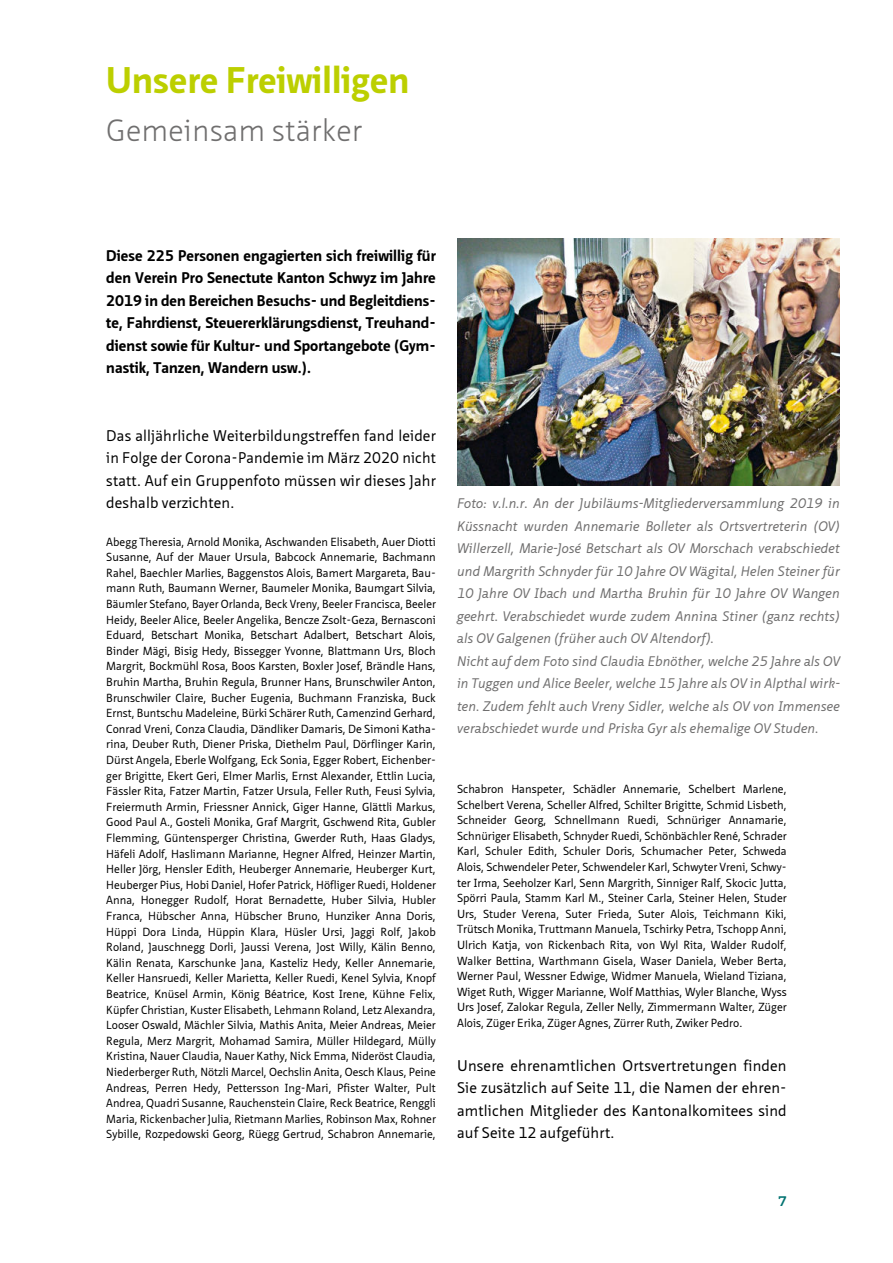
<style>
.page{position:relative;width:893px;height:1263px;background:#fff}
.page>*{position:absolute;margin:0;border:0;box-sizing:border-box;transform-origin:0 0}
.t1{font:700 36px "Neue Sans Pro";letter-spacing:.005em;color:#bccf00}
.t2{font:300 30px "Neue Sans Pro";letter-spacing:.005em;color:#706f6f}
.t3{font:15px/22.5px "Neue Sans Pro";letter-spacing:.01em;color:#000;text-align:justify}
.t4{font:700 15px/22.5px "Neue Sans Pro";letter-spacing:.005em;color:#000;text-align:justify}
.t5{font:italic 13.5px/22.5px "Neue Sans Pro";letter-spacing:.01em;color:#706f6f}
.t6{font:700 13.5px "Neue Sans Pro";color:#007270}
.t7{font:11.4px/15.6px "Neue Sans Pro";color:#000;text-align:justify}
</style>
<div class="page">
<img style="left:457px;top:238px;width:383px;height:248px">
<h1 class="t1" style="left:106px;top:66px;width:304px">Unsere Freiwilligen</h1>
<h2 class="t2" style="left:106px;top:113px;width:257px">Gemeinsam stärker</h2>
<p class="t4" style="left:106px;top:245px;width:331px">Diese 225 Personen engagierten sich freiwillig für den Verein Pro Senectute Kanton Schwyz im Jahre 2019 in den Bereichen Besuchs- und Begleitdiens&shy;te, Fahrdienst, Steuererklärungsdienst, Treuhand&shy;dienst sowie für Kultur- und Sportangebote (Gym&shy;nastik, Tanzen, Wandern usw.).</p>
<h3 class="t3" style="left:106px;top:425px;width:331px">Das alljährliche Weiterbildungstreffen fand leider in Folge der Corona-Pandemie im März 2020 nicht statt. Auf ein Gruppenfoto müssen wir dieses Jahr deshalb verzichten.</h3>
<p class="t7" style="left:106px;top:535px;width:331px">Abegg Theresia, Arnold Monika, Aschwanden Elisabeth, Auer Diotti Susanne, Auf der Mauer Ursula, Babcock Annemarie, Bachmann Rahel, Baechler Marlies, Baggenstos Alois, Bamert Margareta, Bau&shy;mann Ruth, Baumann Werner, Baumeler Monika, Baumgart Silvia, Bäumler Stefano, Bayer Orlanda, Beck Vreny, Beeler Francisca, Beeler Heidy, Beeler Alice, Beeler Angelika, Bencze Zsolt-Geza, Bernasconi Eduard, Betschart Monika, Betschart Adalbert, Betschart Alois, Binder Mägi, Bisig Hedy, Bissegger Yvonne, Blattmann Urs, Bloch Margrit, Bockmühl Rosa, Boos Karsten, Boxler Josef, Brändle Hans, Bruhin Martha, Bruhin Regula, Brunner Hans, Brunschwiler Anton, Brunschwiler Claire, Bucher Eugenia, Buchmann Franziska, Buck Ernst, Buntschu Madeleine, Bürki Schärer Ruth, Camenzind Gerhard, Conrad Vreni, Conza Claudia, Dändliker Damaris, De Simoni Katha&shy;rina, Deuber Ruth, Diener Priska, Diethelm Paul, Dörflinger Karin, Dürst Angela, Eberle Wolfgang, Eck Sonia, Egger Robert, Eichenber&shy;ger Brigitte, Ekert Geri, Elmer Marlis, Ernst Alexander, Ettlin Lucia, Fässler Rita, Fatzer Martin, Fatzer Ursula, Feller Ruth, Feusi Sylvia, Freiermuth Armin, Friessner Annick, Giger Hanne, Glättli Markus, Good Paul A., Gosteli Monika, Graf Margrit, Gschwend Rita, Gubler Flemming, Güntensperger Christina, Gwerder Ruth, Haas Gladys, Häfeli Adolf, Haslimann Marianne, Hegner Alfred, Heinzer Martin, Heller Jörg, Hensler Edith, Heuberger Annemarie, Heuberger Kurt, Heuberger Pius, Hobi Daniel, Hofer Patrick, Höfliger Ruedi, Holdener Anna, Honegger Rudolf, Horat Bernadette, Huber Silvia, Hubler Franca, Hübscher Anna, Hübscher Bruno, Hunziker Anna Doris, Hüppi Dora Linda, Hüppin Klara, Hüsler Ursi, Jaggi Rolf, Jakob Roland, Jauschnegg Dorli, Jaussi Verena, Jost Willy, Kälin Benno, Kälin Renata, Karschunke Jana, Kasteliz Hedy, Keller Annemarie, Keller Hansruedi, Keller Marietta, Keller Ruedi, Kenel Sylvia, Knopf Beatrice, Knüsel Armin, König Béatrice, Kost Irene, Kühne Felix, Küpfer Christian, Kuster Elisabeth, Lehmann Roland, Letz Alexandra, Looser Oswald, Mächler Silvia, Mathis Anita, Meier Andreas, Meier Regula, Merz Margrit, Mohamad Samira, Müller Hildegard, Mülly Kristina, Nauer Claudia, Nauer Kathy, Nick Emma, Nideröst Claudia, Niederberger Ruth, Nötzli Marcel, Oechslin Anita, Oesch Klaus, Peine Andreas, Perren Hedy, Pettersson Ing-Mari, Pfister Walter, Pult Andrea, Quadri Susanne, Rauchenstein Claire, Reck Beatrice, Renggli Maria, Rickenbacher Julia, Rietmann Marlies, Robinson Max, Rohner Sybille, Rozpedowski Georg, Rüegg Gertrud, Schabron Annemarie,</p>
<p class="t5" style="left:457px;top:493px;width:385px">Foto: v.l.n.r. An der Jubiläums-Mitgliederversammlung 2019 in Küssnacht wurden Annemarie Bolleter als Ortsvertreterin (OV)<br>Willerzell, Marie-José Betschart als OV Morschach verabschiedet und Margrith Schnyder für 10 Jahre OV Wägital, Helen Steiner für 10 Jahre OV Ibach und Martha Bruhin für 10 Jahre OV Wangen geehrt. Verabschiedet wurde zudem Annina Stiner (ganz rechts) als OV Galgenen (früher auch OV Altendorf).<br>Nicht aufdem Foto sind Claudia Ebnöther, welche 25 Jahre als OV in Tuggen und Alice Beeler, welche 15 Jahre als OV in Alpthal wirk&shy;ten. Zudem fehlt auch Vreny Sidler, welche als OV von Immensee verabschiedet wurde und Priska Gyr als ehemalige OV Studen.</p>
<p class="t7" style="left:457px;top:782px;width:331px">Schabron Hanspeter, Schädler Annemarie, Schelbert Marlene, Schelbert Verena, Scheller Alfred, Schilter Brigitte, Schmid Lisbeth, Schneider Georg, Schnellmann Ruedi, Schnüriger Annamarie, Schnüriger Elisabeth, Schnyder Ruedi, Schönbächler René, Schrader Karl, Schuler Edith, Schuler Doris, Schumacher Peter, Schweda Alois, Schwendeler Peter, Schwendeler Karl, Schwyter Vreni, Schwy&shy;ter Irma, Seeholzer Karl, Senn Margrith, Sinniger Ralf, Skocic Jutta, Spörri Paula, Stamm Karl M., Steiner Carla, Steiner Helen, Studer Urs, Studer Verena, Suter Frieda, Suter Alois, Teichmann Kiki, Trütsch Monika, Truttmann Manuela, Tschirky Petra, Tschopp Anni, Ulrich Katja, von Rickenbach Rita, von Wyl Rita, Walder Rudolf, Walker Bettina, Warthmann Gisela, Waser Daniela, Weber Berta, Werner Paul, Wessner Edwige, Widmer Manuela, Wieland Tiziana, Wiget Ruth, Wigger Marianne, Wolf Matthias, Wyler Blanche, Wyss Urs Josef, Zalokar Regula, Zeller Nelly, Zimmermann Walter, Züger Alois, Züger Erika, Züger Agnes, Zürrer Ruth, Zwiker Pedro.</p>
<h3 class="t3" style="left:457px;top:1055px;width:331px">Unsere ehrenamtlichen Ortsvertretungen finden Sie zusätzlich auf Seite 11, die Namen der ehren&shy;amtlichen Mitglieder des Kantonalkomitees sind auf Seite 12 aufgeführt.</h3>
<p class="t6" style="left:779px;top:1195px;width:10px">7</p>
</div>
